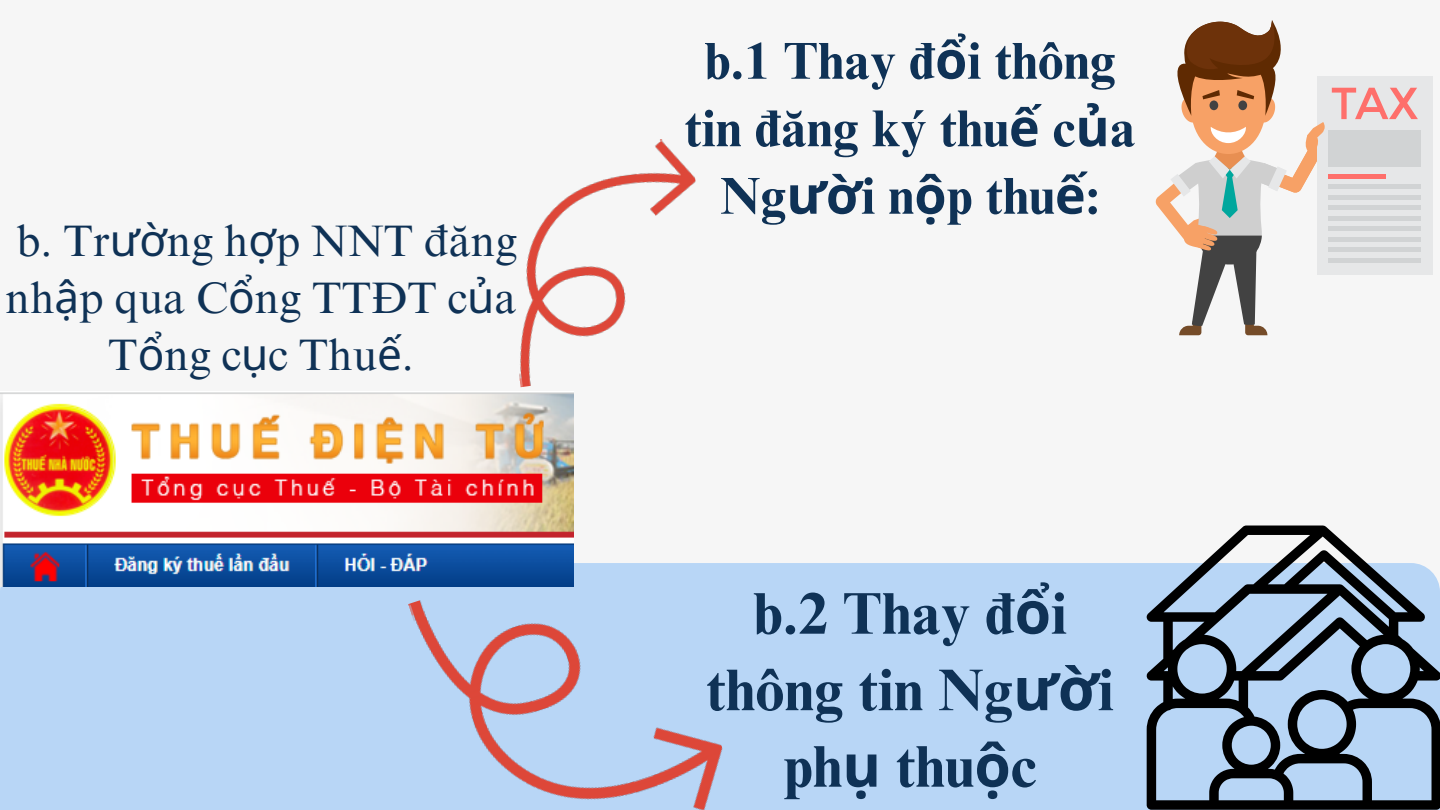
<style>
.page{position:relative;width:1440px;height:810px;background:#f6f6f6}
.page>*{position:absolute;margin:0;border:0;box-sizing:border-box;transform-origin:0 0}
.t1{font:700 59px/76.5px "Times NRMT Pro";color:#0f3256;text-align:center}
.t2{font:700 52px/67.5px "Times NRMT Pro";color:#0f3256;text-align:center}
.t3{font:44.1px/57px "Times NRMT Pro";color:#0f3256;text-align:center}
.s1{font-family:"Noto Sans"}
</style>
<div class="page">
<div style="left:0;top:563px;width:1146px;height:247px;background:#b8d6f6"></div>
<img style="left:0;top:392px;width:574px;height:194px">
<div style="left:1317px;top:76px;width:116px;height:198px;background:#e6e7e8"></div>
<svg style="left:1155px;top:20px;width:170px;height:315px"></svg>
<div style="left:1328px;top:130px;width:93px;height:37px;background:#d1d3d4"></div>
<hr style="left:1328px;top:174px;width:58px;height:4px;background:#fe6f6b">
<hr style="left:1328px;top:185px;width:93px;height:4px;background:#d1d3d4">
<hr style="left:1328px;top:195px;width:93px;height:4px;background:#d1d3d4">
<hr style="left:1328px;top:206px;width:93px;height:4px;background:#d1d3d4">
<div style="left:1328px;top:216px;width:93px;height:5px;background:#d1d3d4"></div>
<hr style="left:1328px;top:227px;width:93px;height:4px;background:#d1d3d4">
<div style="left:1328px;top:237px;width:93px;height:5px;background:#d1d3d4"></div>
<hr style="left:1328px;top:248px;width:93px;height:4px;background:#d1d3d4">
<div style="left:1328px;top:258px;width:93px;height:5px;background:#d1d3d4"></div>
<svg style="left:1332px;top:88px;width:86px;height:31px"></svg>
<svg style="left:1146px;top:526px;width:294px;height:284px;background:#8394a7"></svg>
<img style="left:519px;top:139px;width:177px;height:248px">
<img style="left:408px;top:526px;width:331px;height:284px">
<p class="t3" style="left:6px;top:218px;width:513px">b. Tr<span class="s1">ườ</span>ng h<span class="s1">ợ</span>p NNT đăng nh<span class="s1">ậ</span>p qua C<span class="s1">ổ</span>ng TTĐT c<span class="s1">ủ</span>a<br>T<span class="s1">ổ</span>ng c<span class="s1">ụ</span>c Thu<span class="s1">ế</span>.</p>
<p class="t2" style="left:684px;top:34px;width:453px">b.1 Thay đ<span class="s1">ổ</span>i thông tin đăng ký thu<span class="s1">ế</span> c<span class="s1">ủ</span>a<br>Ng<span class="s1">ườ</span>i n<span class="s1">ộ</span>p thu<span class="s1">ế</span>:</p>
<h1 class="t1" style="left:706px;top:583px;width:409px">b.2 Thay đ<span class="s1">ổ</span>i thông tin Ng<span class="s1">ườ</span>i ph<span class="s1">ụ</span> thu<span class="s1">ộ</span>c</h1>
</div>
